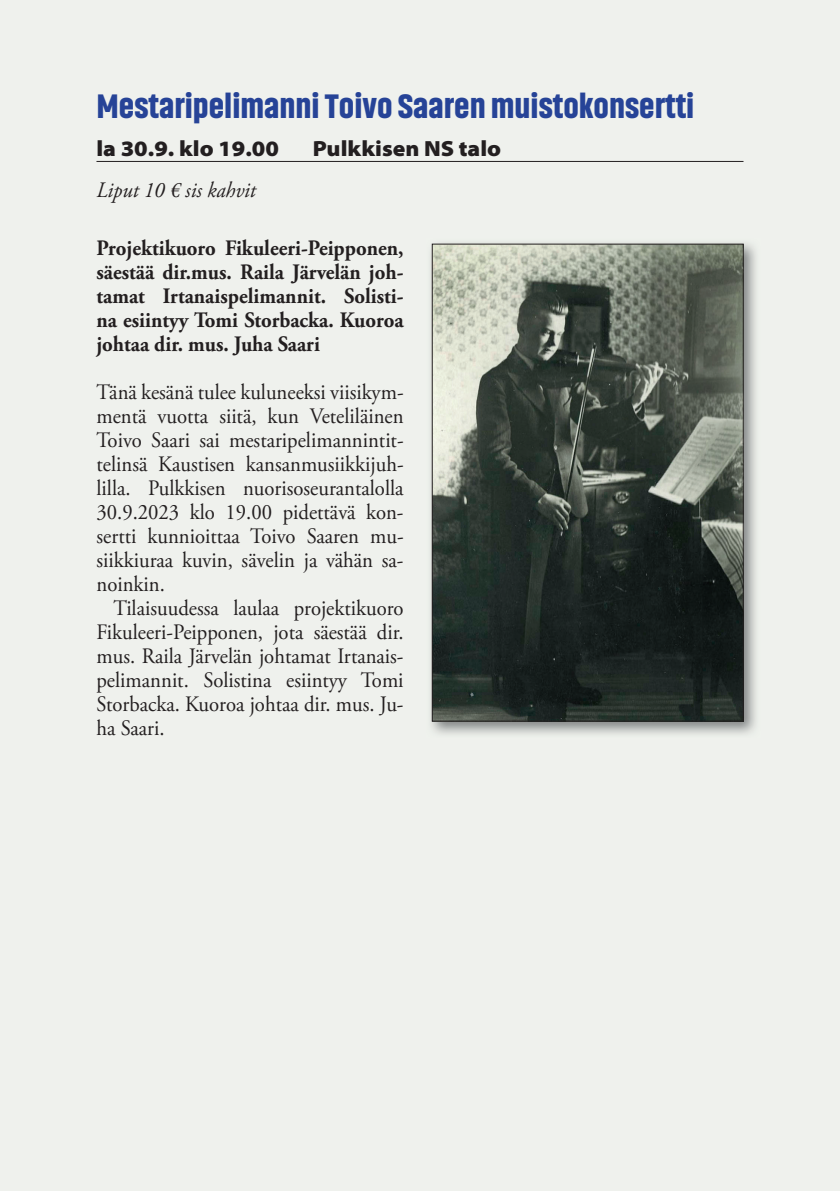
<style>
.page{position:relative;width:840px;height:1191px;background:#fff}
.page>*{position:absolute;margin:0;border:0;box-sizing:border-box;transform-origin:0 0}
.t1{font:900 34px "Akhand";color:#264397}
.t2{font:22px/24px "Adobe Garamond Pro";color:#231f20;text-align:justify;scale:.94 1}
.t3{font:700 22px/24px "Adobe Garamond Pro";color:#231f20;text-align:justify;scale:.94 1}
.t4{font:900 semi-expanded 22px "Myriad Pro";color:#231f20}
.t5{font:italic 22px "Adobe Garamond Pro";color:#231f20;scale:.94 1}
</style>
<div class="page">
<div style="left:0;top:0;width:839px;height:1191px;background:#eff1ed"></div>
<hr style="left:96px;top:161px;width:647px;height:1px;background:#231f20">
<img style="left:430px;top:242px;width:326px;height:493px">
<img style="left:434px;top:246px;width:307px;height:473px">
<div style="left:432px;top:244px;width:311px;height:477px;border:1px solid #231f20"></div>
<h1 class="t1" style="left:96px;top:87px;width:599px">Mestaripelimanni Toivo Saaren muistokonsertti</h1>
<p class="t4" style="left:96px;top:135px;width:184px">la 30.9. klo 19.00</p>
<p class="t4" style="left:312px;top:135px;width:190px">Pulkkisen NS talo</p>
<p class="t5" style="left:96px;top:176px;width:171px">Liput 10 € sis kahvit</p>
<p class="t3" style="left:96px;top:236px;width:328px">Projektikuoro Fikuleeri-Peipponen, säestää dir.mus. Raila Järvelän joh&shy;tamat Irtanaispelimannit. Solisti&shy;na esiintyy Tomi Storbacka. Kuoroa johtaa dir. mus. Juha Saari</p>
<p class="t2" style="left:96px;top:380px;width:328px">Tänä kesänä tulee kuluneeksi viisikym&shy;mentä vuotta siitä, kun Veteliläinen Toivo Saari sai mestaripelimannintit&shy;telinsä Kaustisen kansanmusiikkijuh&shy;lilla. Pulkkisen nuorisoseurantalolla 30.9.2023 klo 19.00 pidettävä kon&shy;sertti kunnioittaa Toivo Saaren mu&shy;siikkiuraa kuvin, sävelin ja vähän sa&shy;noinkin.</p>
<p class="t2" style="left:96px;top:596px;width:328px;text-indent:17px">Tilaisuudessa laulaa projektikuoro Fikuleeri-Peipponen, jota säestää dir. mus. Raila Järvelän johtamat Irtanais&shy;pelimannit. Solistina esiintyy Tomi Storbacka. Kuoroa johtaa dir. mus. Ju&shy;ha Saari.</p>
</div>
